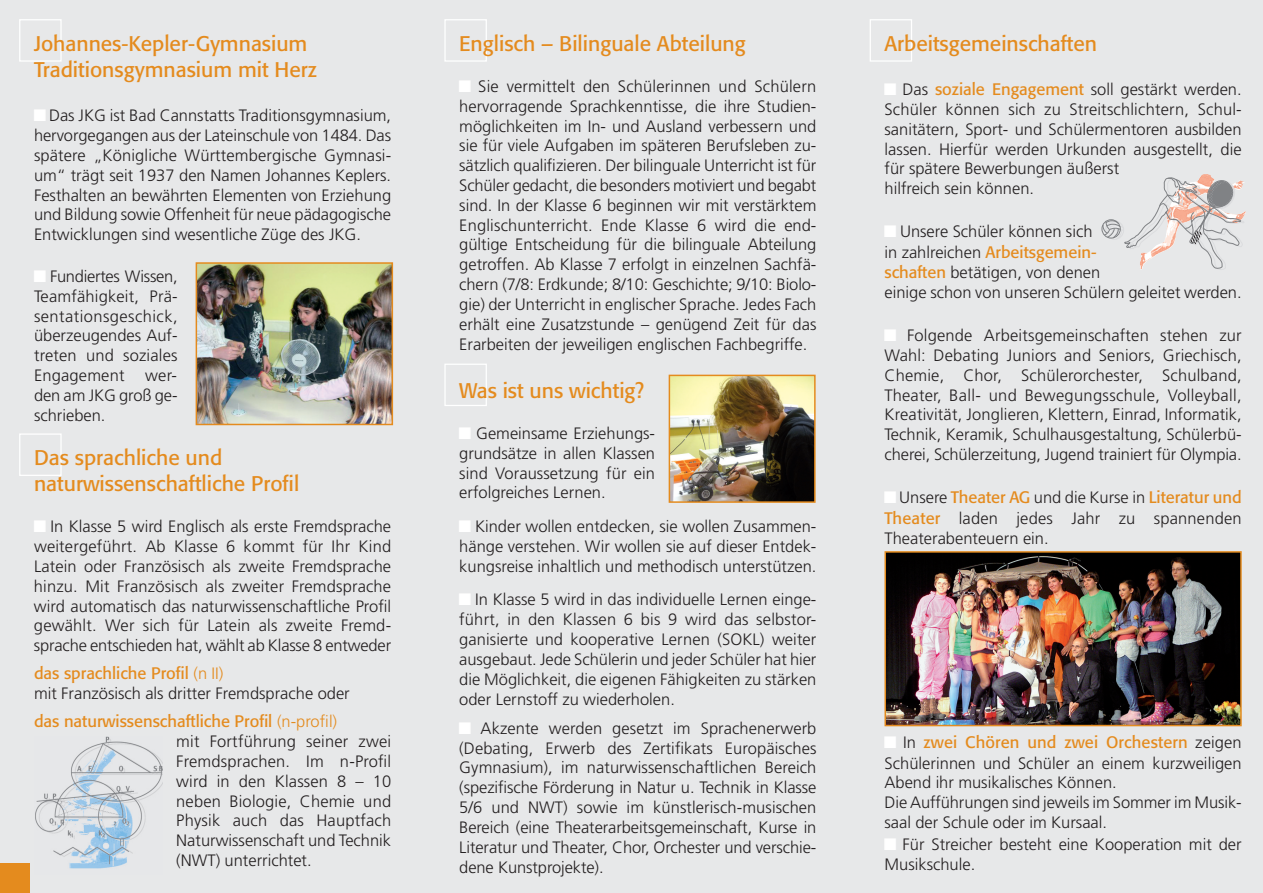
<style>
.page{position:relative;width:1263px;height:893px;background:#e7e8e9}
.page>*{position:absolute;margin:0;border:0;box-sizing:border-box;transform-origin:0 0}
.t1{font:21px/26.5px "Formata";color:#e48b1e}
.t2{font:300 16.5px/19.8px "Frutiger";color:#231f20;text-align:justify}
.t3{font:16.5px "Formata";color:#e48b1e}
.s1{font-family:"Spe Num Mat";font-weight:400;color:#fff}
.s2{font-family:"Frutiger";font-weight:300}
.s3{font-family:"Formata";font-weight:400;color:#e48b1e}
.s4{font-family:"Frutiger";font-weight:300;color:#231f20}
.s5{font-family:"Spe Num Mat";color:#fff}
</style>
<div class="page">
<div style="left:19px;top:19px;width:43px;height:43px;border:1px solid #fff"></div>
<div style="left:444px;top:19px;width:43px;height:43px;border:1px solid #fff"></div>
<div style="left:444px;top:364px;width:43px;height:42px;border:1px solid #fff"></div>
<div style="left:870px;top:19px;width:42px;height:43px;border:1px solid #fff"></div>
<div style="left:19px;top:433px;width:43px;height:43px;border:1px solid #fff"></div>
<img style="left:672px;top:378px;width:141px;height:122px">
<div style="left:669px;top:375px;width:147px;height:128px;border:2px solid #e48b1e"></div>
<img style="left:199px;top:265px;width:191px;height:157px">
<div style="left:196px;top:262px;width:197px;height:163px;border:2px solid #e48b1e"></div>
<img style="left:887px;top:554px;width:352px;height:169px">
<div style="left:884px;top:551px;width:358px;height:175px;border:2px solid #e48b1e"></div>
<img style="left:35px;top:736px;width:128px;height:133px">
<svg style="left:1102px;top:177px;width:143px;height:93px"></svg>
<div style="left:0;top:863px;width:30px;height:30px;background:#e48b1e"></div>
<p class="t1" style="left:34px;top:32px;width:284px">Johannes-Kepler-Gymnasium<br>Traditionsgymnasium mit Herz</p>
<p class="t2" style="left:34px;top:107px;width:359px"><span class="s1">y</span> Das JKG ist Bad Cannstatts Traditionsgymnasium, hervorgegangen aus der Lateinschule von 1484. Das spätere „Königliche Württembergische Gymnasi&shy;um“ trägt seit 1937 den Namen Johannes Keplers.<br>Festhalten an bewährten Elementen von Erziehung und Bildung sowie Offenheit für neue pädagogische Entwicklungen sind wesentliche Züge des JKG.</p>
<p class="t2" style="left:34px;top:267px;width:145px"><span class="s1">y</span> Fundiertes Wissen, Teamfähigkeit, Prä&shy;sentationsgeschick, überzeugendes Auf&shy;treten und soziales Engagement</p>
<p class="t2" style="left:34px;top:367px;width:145px;text-indent:111px">wer&shy;den am JKG groß ge&shy;schrieben.</p>
<p class="t1" style="left:34px;top:446px;width:267px">Das sprachliche und naturwissenschaftliche Profil</p>
<p class="t2" style="left:34px;top:518px;width:359px"><span class="s1">y</span> In Klasse 5 wird Englisch als erste Fremdsprache weitergeführt. Ab Klasse 6 kommt für Ihr Kind Latein oder Französisch als zweite Fremdsprache hinzu. Mit Französisch als zweiter Fremdsprache wird automatisch das naturwissenschaftliche Profil gewählt. Wer sich für Latein als zweite Fremd&shy;sprache entschieden hat, wählt ab Klasse 8 entweder</p>
<p class="t3" style="left:34px;top:666px;width:191px">das sprachliche Profil <span class="s2">(n II)</span></p>
<p class="t2" style="left:34px;top:685px;width:317px">mit Französisch als dritter Fremdsprache oder</p>
<p class="t3" style="left:34px;top:714px;width:305px">das naturwissenschaftliche Profil <span class="s2">(n-profil)</span></p>
<p class="t2" style="left:176px;top:733px;width:216px">mit Fortführung seiner zwei Fremdsprachen. Im n-Profil wird in den Klassen 8 – 10 neben Biologie, Chemie und Physik auch das Hauptfach Naturwissenschaft und Technik (NWT) unterrichtet.</p>
<p class="t1" style="left:459px;top:32px;width:288px">Englisch – Bilinguale Abteilung</p>
<p class="t2" style="left:459px;top:78px;width:359px"><span class="s1">y</span> Sie vermittelt den Schülerinnen und Schülern hervorragende Sprachkenntisse, die ihre Studien&shy;möglichkeiten im In- und Ausland verbessern und sie für viele Aufgaben im späteren Berufsleben zu&shy;sätzlich qualifizieren. Der bilinguale Unterricht ist für Schüler gedacht, die besonders motiviert und begabt sind. In der Klasse 6 beginnen wir mit verstärktem Englischunterricht. Ende Klasse 6 wird die end&shy;gültige Entscheidung für die bilinguale Abteilung getroffen. Ab Klasse 7 erfolgt in einzelnen Sachfä&shy;chern (7/8: Erdkunde; 8/10: Geschichte; 9/10: Biolo&shy;gie) der Unterricht in englischer Sprache. Jedes Fach erhält eine Zusatzstunde – genügend Zeit für das Erarbeiten der jeweiligen englischen Fachbegriffe.</p>
<p class="t1" style="left:459px;top:379px;width:187px">Was ist uns wichtig?</p>
<p class="t2" style="left:459px;top:424px;width:197px"><span class="s1">y</span> Gemeinsame Erziehungs&shy;grundsätze in allen Klassen sind Voraussetzung für ein erfolgreiches Lernen.</p>
<p class="t2" style="left:459px;top:518px;width:359px"><span class="s1">y</span> Kinder wollen entdecken, sie wollen Zusammen&shy;hänge verstehen. Wir wollen sie auf dieser Entdek&shy;kungsreise inhaltlich und methodisch unterstützen.</p>
<p class="t2" style="left:459px;top:591px;width:359px"><span class="s1">y</span> In Klasse 5 wird in das individuelle Lernen einge&shy;führt, in den Klassen 6 bis 9 wird das selbstor&shy;ganisierte und kooperative Lernen (SOKL) weiter ausgebaut. Jede Schülerin und jeder Schüler hat hier die Möglichkeit, die eigenen Fähigkeiten zu stärken oder Lernstoff zu wiederholen.</p>
<p class="t2" style="left:459px;top:719px;width:359px"><span class="s1">y</span> Akzente werden gesetzt im Sprachenerwerb (Debating, Erwerb des Zertifikats Europäisches Gymnasium), im naturwissenschaftlichen Bereich (spezifische Förderung in Natur u. Technik in Klasse 5/6 und NWT) sowie im künstlerisch-musischen Bereich (eine Theaterarbeitsgemeinschaft, Kurse in Literatur und Theater, Chor, Orchester und verschie&shy;dene Kunstprojekte).</p>
<p class="t1" style="left:884px;top:32px;width:214px">Arbeitsgemeinschaften</p>
<p class="t2" style="left:884px;top:80px;width:359px;text-align:left"><span class="s1">y</span> Das <span class="s3">soziale Engagement</span> soll gestärkt werden.<br>Schüler können sich zu Streitschlichtern, Schul&shy;sanitätern, Sport- und Schülermentoren ausbilden lassen. Hierfür werden Urkunden ausgestellt, die für spätere Bewerbungen äußerst<br>hilfreich sein können.</p>
<p class="t2" style="left:884px;top:222px;width:209px"><span class="s1">y</span> Unsere Schüler können sich</p>
<p class="t3" style="left:884px;top:245px;width:214px"><span class="s4">in zahlreichen</span> Arbeitsgemein-</p>
<p class="t2" style="left:884px;top:264px;width:359px"><span class="s3">schaften</span> betätigen, von denen<br>einige schon von unseren Schülern geleitet werden.</p>
<p class="t2" style="left:884px;top:327px;width:359px"><span class="s1">y</span> Folgende Arbeitsgemeinschaften stehen zur Wahl: Debating Juniors and Seniors, Griechisch, Chemie, Chor, Schülerorchester, Schulband, Theater, Ball- und Bewegungsschule, Volleyball, Kreativität, Jonglieren, Klettern, Einrad, Informatik, Technik, Keramik, Schulhausgestaltung, Schülerbü&shy;cherei, Schülerzeitung, Jugend trainiert für Olympia.</p>
<p class="t3" style="left:884px;top:490px;width:359px"><span class="s5">y</span> <span class="s4">Unsere</span> Theater AG <span class="s4">und die Kurse in</span> Literatur und</p>
<p class="t2" style="left:884px;top:509px;width:359px"><span class="s3">Theater</span> laden jedes Jahr zu spannenden<br>Theaterabenteuern ein.</p>
<p class="t3" style="left:884px;top:735px;width:359px"><span class="s5">y</span> <span class="s4">In</span> zwei Chören und zwei Orchestern <span class="s4">zeigen</span></p>
<p class="t2" style="left:884px;top:754px;width:359px;text-align:left">Schülerinnen und Schüler an einem kurzweiligen Abend ihr musikalisches Können.<br>Die Aufführungen sind jeweils im Sommer im Musik&shy;saal der Schule oder im Kursaal.</p>
<p class="t2" style="left:884px;top:835px;width:359px"><span class="s1">y</span> Für Streicher besteht eine Kooperation mit der<br>Musikschule.</p>
</div>
